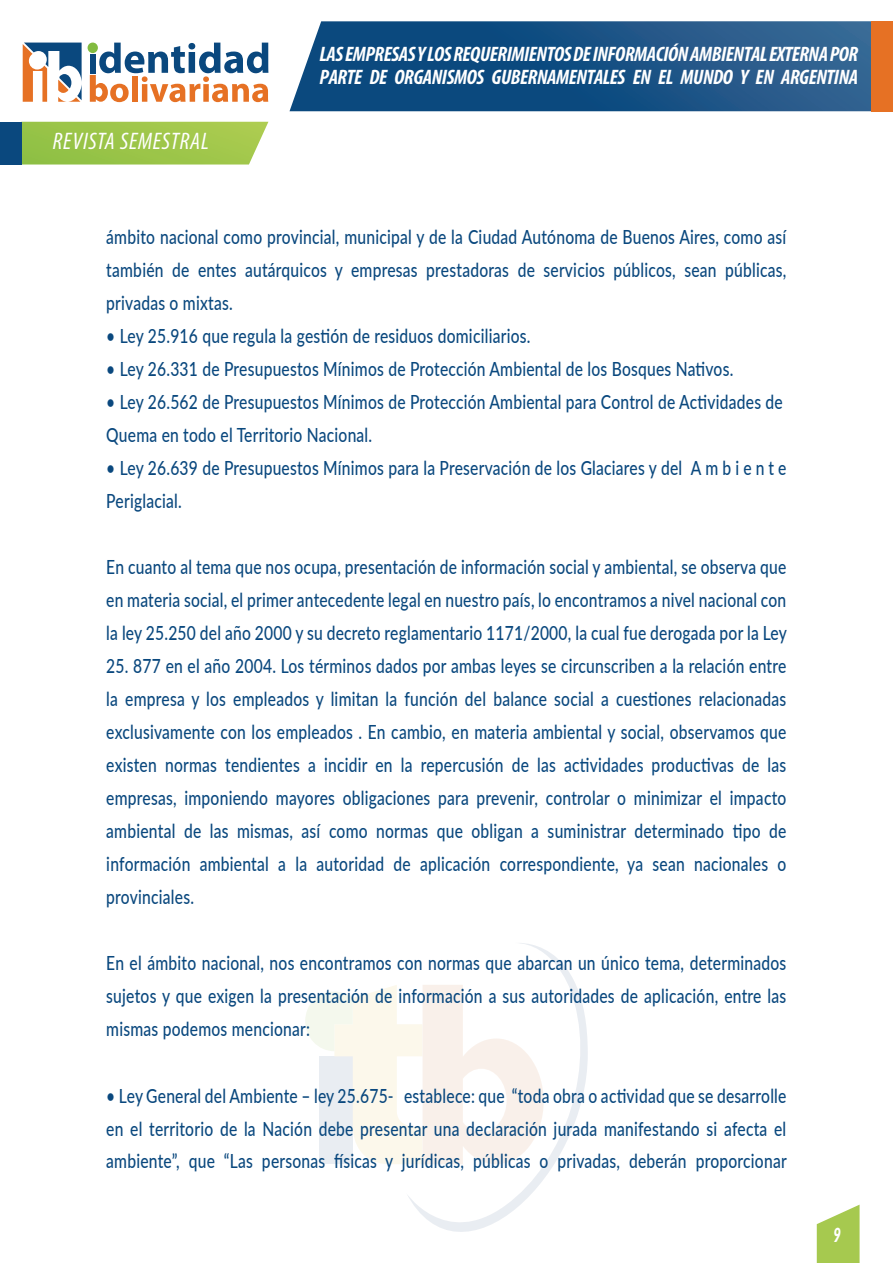
<style>
.page{position:relative;width:893px;height:1263px;background:#fff}
.page>*{position:absolute;margin:0;border:0;box-sizing:border-box;transform-origin:0 0}
.t1{font:italic condensed 24px "Myriad Pro";letter-spacing:.03em;color:#fff}
.t2{font:italic 700 condensed 21px/22.5px "Myriad Pro";letter-spacing:-.02em;color:#fff}
.t3{font:500 19.5px/33px "Lato";letter-spacing:.015em;color:#0a487e;text-align:justify;scale:.8 1}
.t4{font:italic 900 19.5px "Lato";color:#fff;scale:.66 1}
</style>
<div class="page">
<svg style="left:290px;top:21px;width:582px;height:90px;background:#205788"></svg>
<div style="left:88px;top:43px;width:10px;height:10px;background:#82bb40;border-radius:5px"></div>
<svg style="left:90px;top:43px;width:178px;height:59px"></svg>
<svg style="left:23px;top:43px;width:59px;height:59px"></svg>
<svg style="left:21px;top:122px;width:247px;height:43px;background:#a1c752"></svg>
<div style="left:0;top:122px;width:21px;height:43px;background:#0a487e"></div>
<div style="left:872px;top:21px;width:21px;height:90px;background:#e67124"></div>
<svg style="left:817px;top:1204px;width:43px;height:59px"></svg>
<svg style="left:305px;top:985px;width:101px;height:179px"></svg>
<svg style="left:406px;top:943px;width:182px;height:289px"></svg>
<p class="t1" style="left:53px;top:127px;width:158px">REVISTA SEMESTRAL</p>
<p class="t2" style="left:320px;top:43px;width:540px">LAS EMPRESAS Y LOS REQUERIMIENTOS DE INFORMACIÓN AMBIENTAL EXTERNA POR<br>PARTE DE ORGANISMOS GUBERNAMENTALES EN EL MUNDO Y EN ARGENTINA</p>
<p class="t3" style="left:106px;top:220px;width:852px">ámbito nacional como provincial, municipal y de la Ciudad Autónoma de Buenos Aires, como así también de entes autárquicos y empresas prestadoras de servicios públicos, sean públicas, privadas o mixtas.</p>
<p class="t3" style="left:106px;top:319px;width:532px">• Ley 25.916 que regula la gestión de residuos domiciliarios.</p>
<p class="t3" style="left:106px;top:352px;width:785px">• Ley 26.331 de Presupuestos Mínimos de Protección Ambiental de los Bosques Nativos.</p>
<p class="t3" style="left:106px;top:385px;width:847px">• Ley 26.562 de Presupuestos Mínimos de Protección Ambiental para Control de Actividades de<br>Quema en todo el Territorio Nacional.</p>
<p class="t3" style="left:106px;top:451px;width:852px">• Ley 26.639 de Presupuestos Mínimos para la Preservación de los Glaciares y del A m b i e n t e<br>Periglacial.</p>
<p class="t3" style="left:106px;top:550px;width:852px">En cuanto al tema que nos ocupa, presentación de información social y ambiental, se observa que en materia social, el primer antecedente legal en nuestro país, lo encontramos a nivel nacional con la ley 25.250 del año 2000 y su decreto reglamentario 1171/2000, la cual fue derogada por la Ley</p>
<p class="t3" style="left:106px;top:649px;width:852px">25. 877 en el año 2004. Los términos dados por ambas leyes se circunscriben a la relación entre la empresa y los empleados y limitan la función del balance social a cuestiones relacionadas exclusivamente con los empleados . En cambio, en materia ambiental y social, observamos que existen normas tendientes a incidir en la repercusión de las actividades productivas de las empresas, imponiendo mayores obligaciones para prevenir, controlar o minimizar el impacto ambiental de las mismas, así como normas que obligan a suministrar determinado tipo de información ambiental a la autoridad de aplicación correspondiente, ya sean nacionales o provinciales.</p>
<p class="t3" style="left:106px;top:946px;width:852px">En el ámbito nacional, nos encontramos con normas que abarcan un único tema, determinados sujetos y que exigen la presentación de información a sus autoridades de aplicación, entre las mismas podemos mencionar:</p>
<p class="t3" style="left:106px;top:1078px;width:852px">• Ley General del Ambiente – ley 25.675- establece: que “toda obra o actividad que se desarrolle en el territorio de la Nación debe presentar una declaración jurada manifestando si afecta el ambiente”, que “Las personas físicas y jurídicas, públicas o privadas, deberán proporcionar</p>
<p class="t4" style="left:833px;top:1220px;width:13px">9</p>
</div>
